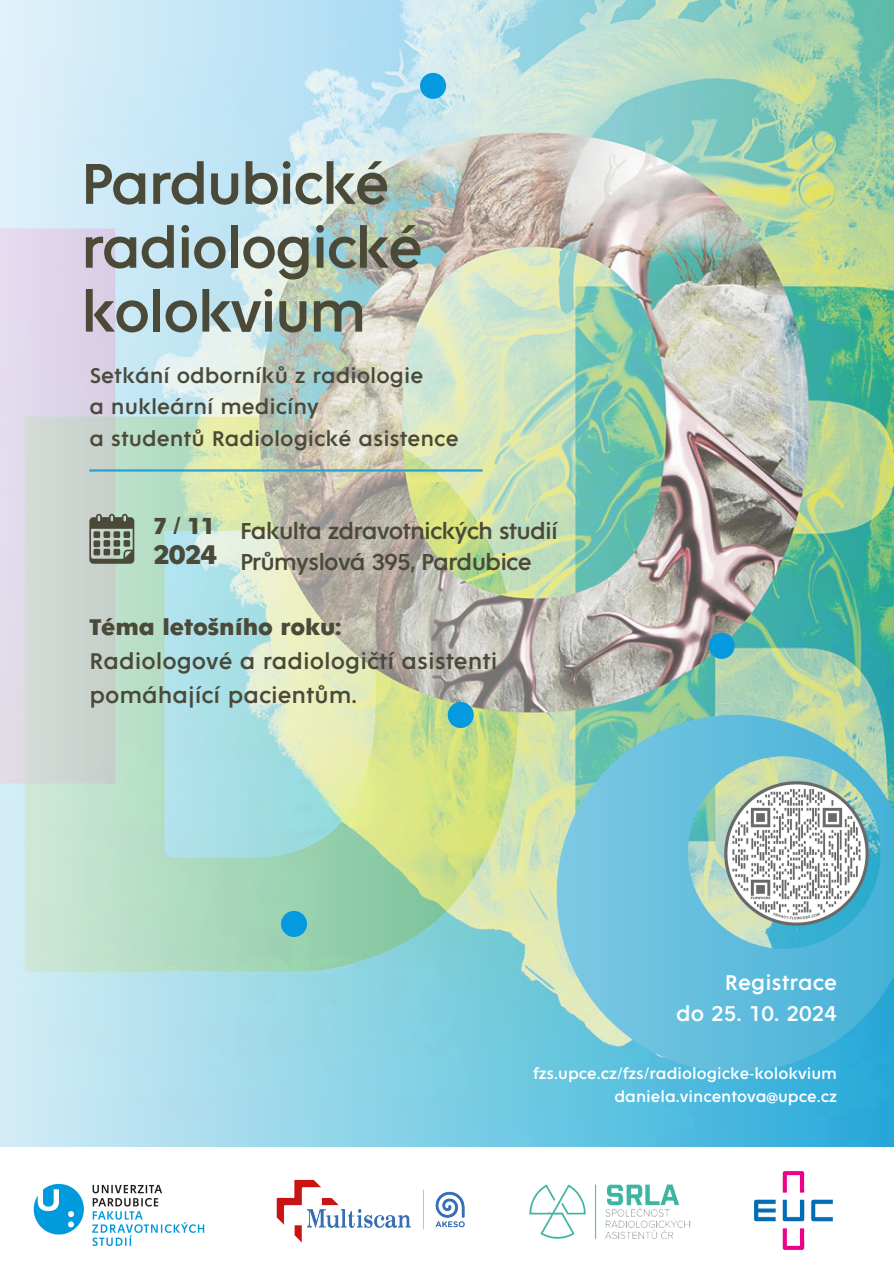
<style>
.page{position:relative;width:894px;height:1264px;background:#fff}
.page>*{position:absolute;margin:0;border:0;box-sizing:border-box;transform-origin:0 0}
.t1{font:61.95px/63.9px "Fenomen Sans";letter-spacing:-.035em;color:#4b4938}
.t2{font:700 28.95px "Fenomen Sans";color:#4b4938}
.t3{font:24.9px "Fenomen Sans";letter-spacing:-.035em;color:#4b4938}
.t4{font:700 24.9px "Fenomen Sans";color:#4b4938}
.t5{font:24.45px/33.8px "Fenomen Sans";color:#4b4938}
.t6{font:22.95px/31.5px "Fenomen Sans";color:#4b4938}
.t7{font:22.95px/31.5px "Fenomen Sans";color:#fff;text-align:right}
.t8{font:16.95px "Fenomen Sans";color:#fff}
.s1{font-weight:700}
</style>
<div class="page">
<img style="left:0;top:0;width:893px;height:1146px">
<svg style="left:89px;top:514px;width:45px;height:49px"></svg>
<div style="left:281px;top:910px;width:26px;height:27px;background:#0599df;border-radius:50%"></div>
<div style="left:420px;top:73px;width:26px;height:26px;background:#0599df;border-radius:50%"></div>
<hr style="left:89px;top:469px;width:393px;height:2px;background:#25a4d1">
<img style="left:33px;top:1183px;width:172px;height:64px">
<img style="left:276px;top:1179px;width:189px;height:64px">
<img style="left:529px;top:1184px;width:162px;height:55px">
<img style="left:754px;top:1171px;width:79px;height:79px">
<img style="left:721px;top:778px;width:150px;height:150px">
<div style="left:708px;top:633px;width:26px;height:26px;background:#0599df;border-radius:50%"></div>
<div style="left:447px;top:702px;width:26px;height:26px;background:#0599df;border-radius:50%"></div>
<h2 class="t1" style="left:81px;top:146px;width:343px">Pardubické radiologické kolokvium</h2>
<h4 class="t6" style="left:89px;top:357px;width:370px">Setkání odborníků z radiologie<br>a nukleární medicíny<br>a studentů Radiologické asistence</h4>
<h4 class="t4" style="left:153px;top:509px;width:63px">7/11</h4>
<h4 class="t2" style="left:153px;top:535px;width:66px">2024</h4>
<p class="t3" style="left:240px;top:513px;width:319px">Fakulta zdravotnických studií</p>
<p class="t3" style="left:240px;top:545px;width:293px">Průmyslová 395, Pardubice</p>
<p class="t5" style="left:89px;top:608px;width:409px"><span class="s1">Téma letošního roku:<br></span>Radiologové a radiologičtí asistenti</p>
<h1 class="t5" style="left:89px;top:676px;width:269px">pomáhající pacientům.</h1>
<p class="t7" style="left:676px;top:964px;width:162px">Registrace<br>do 25. 10. 2024</p>
<p class="t8" style="left:533px;top:1062px;width:305px">fzs.upce.cz/fzs/radiologicke-kolokvium</p>
<p class="t8" style="left:614px;top:1084px;width:224px">daniela.vincentova@upce.cz</p>
</div>
